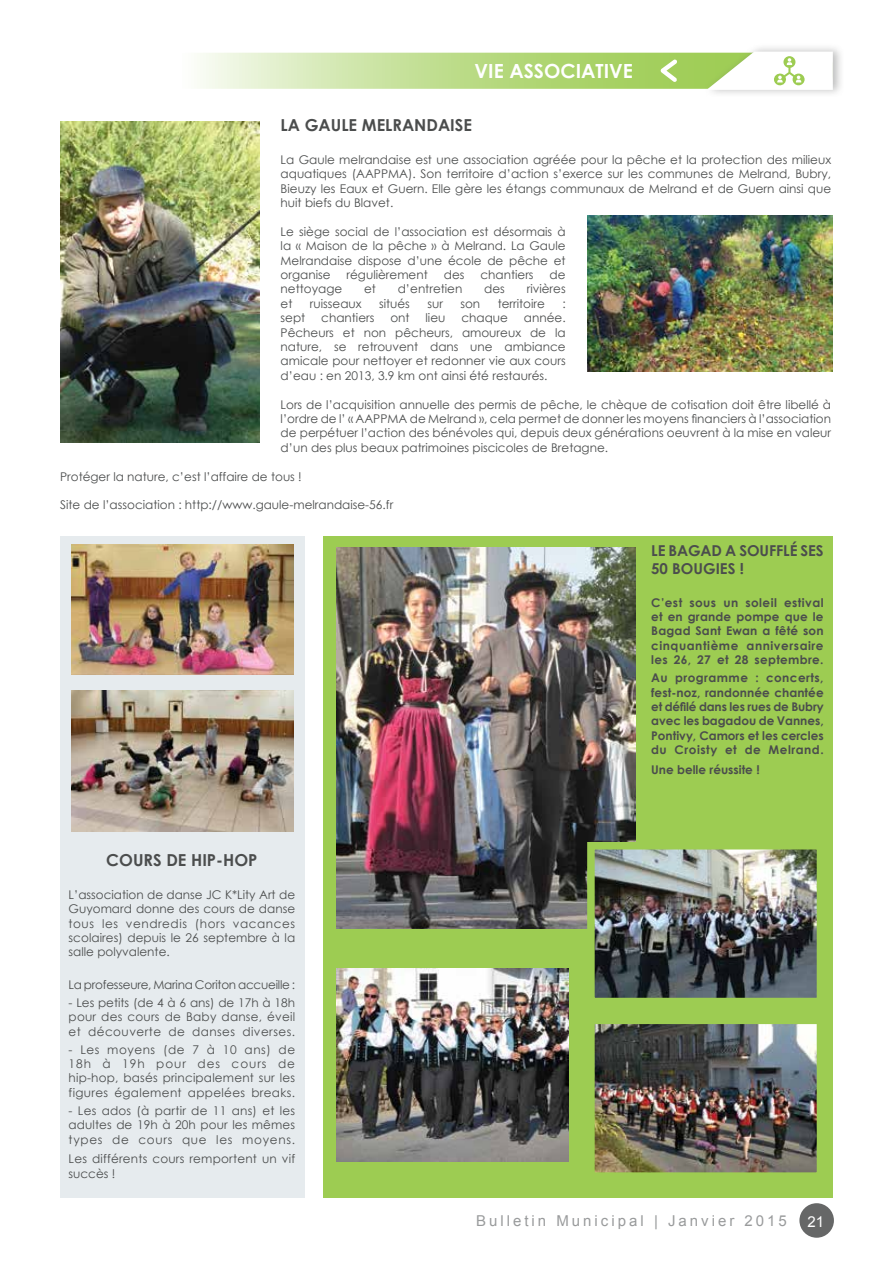
<style>
.page{position:relative;width:893px;height:1263px;background:#fff}
.page>*{position:absolute;margin:0;border:0;box-sizing:border-box;transform-origin:0 0}
.t1{font:700 19.5px "Century Gothic";color:#fff}
.t2{font:700 16.5px "Century Gothic";color:#4b4d4d}
.t3{font:15px "Arial";letter-spacing:.2em;color:#999b9c}
.t4{font:700 15px/18px "Century Gothic";letter-spacing:-.01em;color:#4b4d4d}
.t5{font:15px "Arial";color:#fff}
.t6{font:12px/14.4px "Century Gothic";color:#4b4d4d;text-align:justify}
.t7{font:700 12px/14.4px "Century Gothic";letter-spacing:.025em;color:#4b4d4d;text-align:justify}
.t8{font:12px "Century Gothic";letter-spacing:-.02em;color:#4b4d4d}
.t9{font:700 12px "Century Gothic";color:#4b4d4d}
</style>
<div class="page">
<div style="left:799px;top:1203px;width:35px;height:35px;background:#666767;border-radius:50%"></div>
<svg style="left:60px;top:53px;width:772px;height:36px"></svg>
<svg style="left:661px;top:59px;width:16px;height:23px"></svg>
<div style="left:704px;top:44px;width:141px;height:54px;background:#666767;opacity:.42"></div>
<svg style="left:706px;top:52px;width:127px;height:38px"></svg>
<img style="left:60px;top:121px;width:199px;height:321px">
<div style="left:60px;top:536px;width:245px;height:661px;background:#e6ebee"></div>
<div style="left:323px;top:536px;width:509px;height:662px;background:#9dcc52"></div>
<img style="left:588px;top:216px;width:244px;height:156px">
<img style="left:72px;top:545px;width:222px;height:129px">
<img style="left:72px;top:691px;width:222px;height:140px">
<img style="left:336px;top:548px;width:300px;height:380px">
<img style="left:337px;top:969px;width:232px;height:192px">
<img style="left:596px;top:851px;width:219px;height:145px">
<div style="left:587px;top:842px;width:237px;height:163px;border:8px solid #9dcc52"></div>
<img style="left:596px;top:1025px;width:219px;height:146px">
<div style="left:587px;top:1016px;width:237px;height:164px;border:8px solid #9dcc52"></div>
<h1 class="t1" style="left:475px;top:56px;width:160px">VIE ASSOCIATIVE</h1>
<h2 class="t2" style="left:281px;top:113px;width:193px">LA GAULE MELRANDAISE</h2>
<p class="t6" style="left:281px;top:152px;width:552px">La Gaule melrandaise est une association agréée pour la pêche et la protection des milieux aquatiques (AAPPMA). Son territoire d’action s’exerce sur les communes de Melrand, Bubry, Bieuzy les Eaux et Guern. Elle gère les étangs communaux de Melrand et de Guern ainsi que huit biefs du Blavet.</p>
<p class="t6" style="left:281px;top:224px;width:287px">Le siège social de l’association est désormais à la « Maison de la pêche » à Melrand. La Gaule Melrandaise dispose d’une école de pêche et organise</p>
<p class="t6" style="left:347px;top:267px;width:83px">régulièrement</p>
<p class="t6" style="left:444px;top:267px;width:22px">des</p>
<p class="t6" style="left:480px;top:267px;width:55px">chantiers</p>
<p class="t6" style="left:550px;top:267px;width:18px">de</p>
<p class="t6" style="left:281px;top:282px;width:63px">nettoyage</p>
<p class="t6" style="left:364px;top:282px;width:13px">et</p>
<p class="t6" style="left:398px;top:282px;width:66px">d’entretien</p>
<p class="t6" style="left:484px;top:282px;width:22px">des</p>
<p class="t6" style="left:527px;top:282px;width:40px">rivières</p>
<p class="t6" style="left:281px;top:296px;width:13px">et</p>
<p class="t6" style="left:310px;top:296px;width:53px">ruisseaux</p>
<p class="t6" style="left:379px;top:296px;width:32px">situés</p>
<p class="t6" style="left:427px;top:296px;width:17px">sur</p>
<p class="t6" style="left:460px;top:296px;width:21px">son</p>
<p class="t6" style="left:498px;top:296px;width:49px">territoire</p>
<p class="t6" style="left:562px;top:296px;width:5px">:</p>
<p class="t6" style="left:281px;top:311px;width:26px">sept</p>
<p class="t6" style="left:321px;top:311px;width:55px">chantiers</p>
<p class="t6" style="left:390px;top:311px;width:21px">ont</p>
<p class="t6" style="left:426px;top:311px;width:21px">lieu</p>
<p class="t6" style="left:461px;top:311px;width:48px">chaque</p>
<p class="t6" style="left:281px;top:311px;width:287px;text-indent:243px">année.<br>Pêcheurs et non pêcheurs, amoureux de la nature, se retrouvent dans une ambiance amicale pour nettoyer et redonner vie aux cours d’eau : en 2013, 3.9 km ont ainsi été restaurés.</p>
<p class="t6" style="left:281px;top:397px;width:552px">Lors de l’acquisition annuelle des permis de pêche, le chèque de cotisation doit être libellé à l’ordre de l’ « AAPPMA de Melrand », cela permet de donner les moyens financiers à l’association de perpétuer l’action des bénévoles qui, depuis deux générations oeuvrent à la mise en valeur d’un des plus beaux patrimoines piscicoles de Bretagne.</p>
<p class="t6" style="left:60px;top:469px;width:243px">Protéger la nature, c’est l’affaire de tous !</p>
<p class="t6" style="left:60px;top:498px;width:335px">Site de l’association : http://www.gaule-melrandaise-56.fr</p>
<h2 class="t2" style="left:106px;top:848px;width:153px">COURS DE HIP-HOP</h2>
<p class="t6" style="left:69px;top:887px;width:228px">L’association de danse JC K*Lity Art de Guyomard donne des cours de danse tous les vendredis (hors vacances scolaires) depuis le 26 septembre à la salle polyvalente.</p>
<p class="t8" style="left:69px;top:976px;width:228px">La professeure, Marina Coriton accueille :</p>
<p class="t6" style="left:69px;top:995px;width:228px">- Les petits (de 4 à 6 ans) de 17h à 18h pour des cours de Baby danse, éveil et découverte de danses diverses.</p>
<p class="t6" style="left:69px;top:1042px;width:228px">- Les moyens (de 7 à 10 ans) de 18h à 19h pour des cours de hip-hop, basés principalement sur les figures également appelées breaks.</p>
<p class="t6" style="left:69px;top:1103px;width:228px">- Les ados (à partir de 11 ans) et les adultes de 19h à 20h pour les mêmes types de cours que les moyens.</p>
<p class="t6" style="left:69px;top:1151px;width:228px">Les différents cours remportent un vif succès !</p>
<p class="t4" style="left:651px;top:541px;width:174px">LE BAGAD A SOUFFLÉ SES<br>50 BOUGIES !</p>
<p class="t7" style="left:651px;top:594px;width:174px">C’est sous un soleil estival et en grande pompe que le Bagad Sant Ewan a fêté son cinquantième anniversaire les 26, 27 et 28 septembre.</p>
<p class="t7" style="left:651px;top:670px;width:174px">Au programme : concerts, fest-noz, randonnée chantée et défilé dans les rues de Bubry avec les bagadou de Vannes, Pontivy, Camors et les cercles du Croisty et de Melrand.</p>
<p class="t9" style="left:651px;top:760px;width:110px">Une belle réussite !</p>
<p class="t3" style="left:476px;top:1211px;width:312px">Bulletin Municipal | Janvier 2015</p>
<p class="t5" style="left:808px;top:1212px;width:18px">21</p>
</div>
